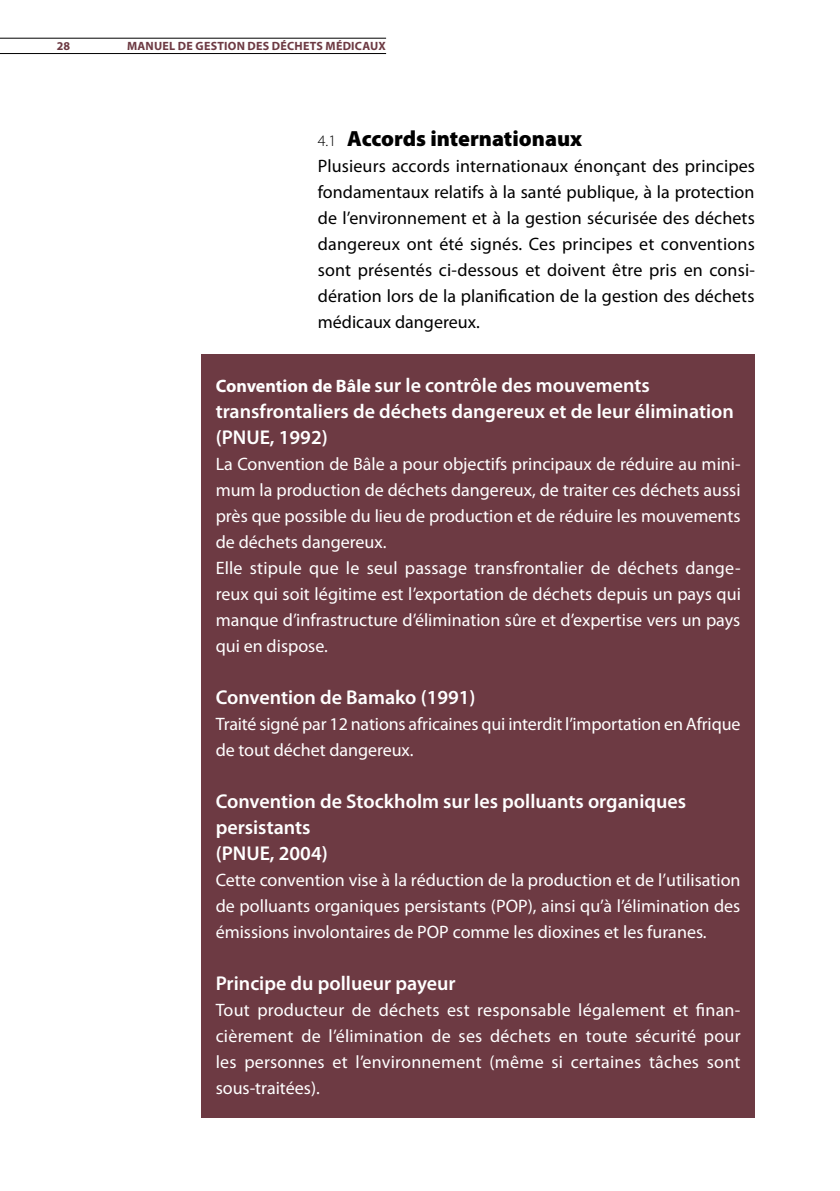
<style>
.page{position:relative;width:840px;height:1191px;background:#fff}
.page>*{position:absolute;margin:0;border:0;box-sizing:border-box;transform-origin:0 0}
.t1{font:900 22px "Myriad Pro";color:#000}
.t2{font:600 20px/26px "Myriad Pro";color:#fff}
.t3{font:18px/26px "Myriad Pro";color:#fff}
.t4{font:18px/26px "Myriad Pro";letter-spacing:.005em;color:#000;text-align:justify}
.t5{font:700 12px "Myriad Pro";letter-spacing:.02em;color:#6d3a43}
.s1{font-weight:300;font-size:16px}
.s2{font-weight:700;font-size:18px}
</style>
<div class="page">
<hr style="left:0;top:38px;width:386px;height:1px;background:#000">
<hr style="left:0;top:53px;width:386px;height:1px;background:#000">
<div style="left:201px;top:354px;width:553px;height:763px;background:#6d3a43"></div>
<p class="t5" style="left:57px;top:38px;width:15px">28</p>
<p class="t5" style="left:127px;top:38px;width:260px">MANUEL DE GESTION DES DÉCHETS MÉDICAUX</p>
<p class="t1" style="left:317px;top:126px;width:266px"><span class="s1">4.1</span> Accords internationaux</p>
<p class="t4" style="left:317px;top:153px;width:438px">Plusieurs accords internationaux énonçant des principes fondamentaux relatifs à la santé publique, à la protection de l’environnement et à la gestion sécurisée des déchets dangereux ont été signés. Ces principes et conventions sont présentés ci-dessous et doivent être pris en consi&shy;dération lors de la planification de la gestion des déchets médicaux dangereux.</p>
<p class="t2" style="left:215px;top:371px;width:519px"><span class="s2">CONVENTION DE BÂLE</span> sur le contrôle des mouvements transfrontaliers de déchets dangereux et de leur élimination (PNUE, 1992)</p>
<p class="t3" style="left:215px;top:450px;width:526px">La Convention de Bâle a pour objectifs principaux de réduire au mini&shy;mum la production de déchets dangereux, de traiter ces déchets aussi près que possible du lieu de production et de réduire les mouvements de déchets dangereux.<br>Elle stipule que le seul passage transfrontalier de déchets dange&shy;reux qui soit légitime est l’exportation de déchets depuis un pays qui manque d’infrastructure d’élimination sûre et d’expertise vers un pays qui en dispose.</p>
<p class="t2" style="left:215px;top:683px;width:261px">Convention de Bamako (1991)</p>
<p class="t3" style="left:215px;top:710px;width:526px">Traité signé par 12 nations africaines qui interdit l’importation en Afrique de tout déchet dangereux.</p>
<p class="t2" style="left:215px;top:787px;width:472px">Convention de Stockholm sur les polluants organiques persistants<br>(PNUE, 2004)</p>
<p class="t3" style="left:215px;top:866px;width:526px;text-align:justify">Cette convention vise à la réduction de la production et de l’utilisation de polluants organiques persistants (POP), ainsi qu’à l’élimination des émissions involontaires de POP comme les dioxines et les furanes.</p>
<p class="t2" style="left:215px;top:969px;width:241px">Principe du pollueur payeur</p>
<p class="t3" style="left:215px;top:996px;width:526px;text-align:justify">Tout producteur de déchets est responsable légalement et finan&shy;cièrement de l’élimination de ses déchets en toute sécurité pour les personnes et l’environnement (même si certaines tâches sont sous-traitées).</p>
</div>
